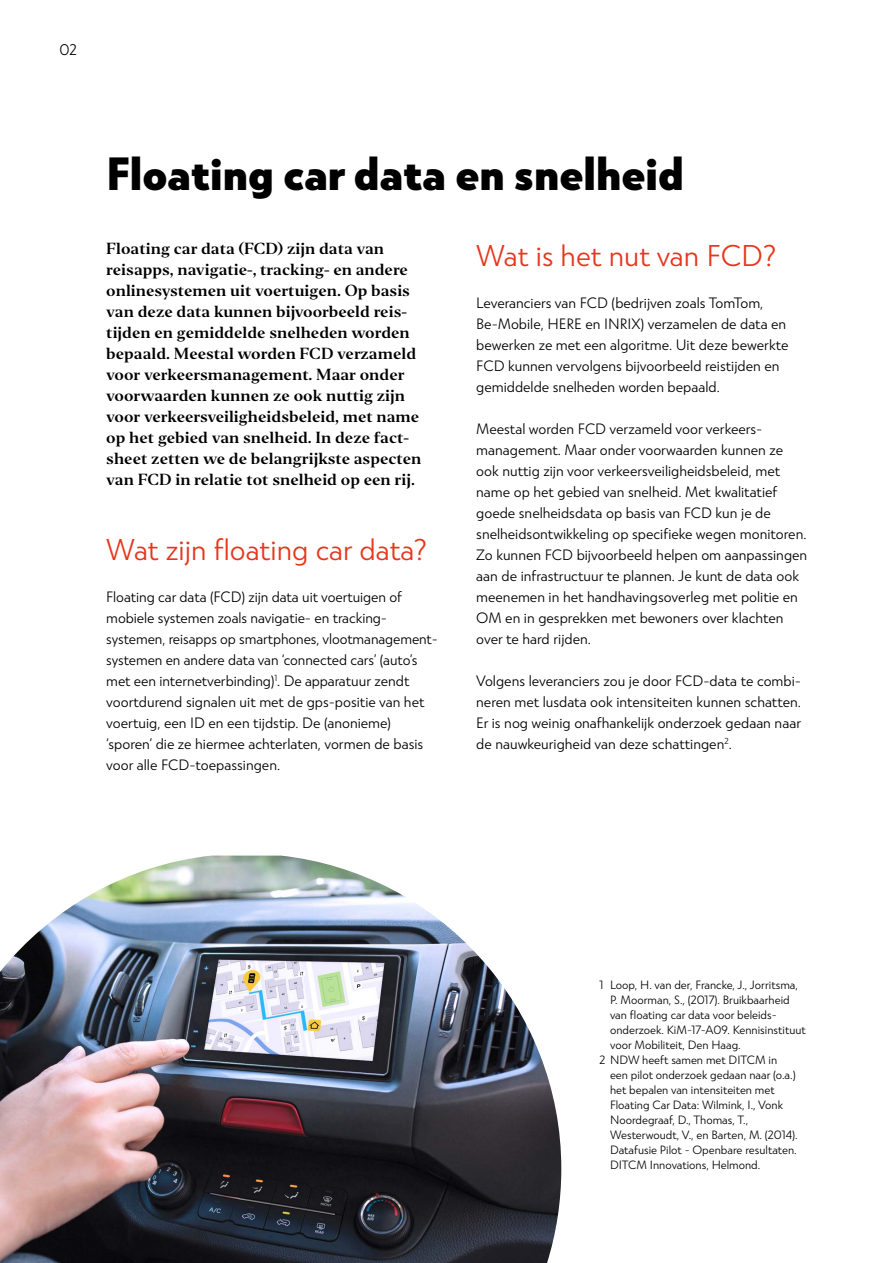
<style>
.page{position:relative;width:893px;height:1263px;background:#fff}
.page>*{position:absolute;margin:0;border:0;box-sizing:border-box;transform-origin:0 0}
.KOP_1{font:900 46.5px "Atlan";color:#000}
.KOP_1-2{font:300 30px "Atlan";color:#e6361c}
.header_paginacijfe{font:300 15.45px "Atlan";color:#000}
.BROOD{font:300 15px/21px "Atlan";color:#000}
.INTRO{font:700 15px/21px "Editor";color:#000}
.Voetnoot{font:300 12px/15px "Atlan";color:#000}
</style>
<div class="page">
<img style="left:0;top:855px;width:561px;height:408px">
<p class="header_paginacijfe" style="left:60px;top:41px;width:19px">02</p>
<p class="KOP_1" style="left:106px;top:146px;width:579px">Floating car data en snelheid</p>
<p class="INTRO" style="left:106px;top:238px;width:317px">Floating car data (FCD) zijn data van reisapps, navigatie-, tracking- en andere onlinesystemen uit voertuigen. Op basis van deze data kunnen bijvoorbeeld reis&shy;tijden en gemiddelde snelheden worden bepaald. Meestal worden FCD verzameld voor verkeersmanagement. Maar onder voorwaarden kunnen ze ook nuttig zijn voor verkeersveiligheidsbeleid, met name op het gebied van snelheid. In deze fact&shy;sheet zetten we de belangrijkste aspecten van FCD in relatie tot snelheid op een rij.</p>
<p class="KOP_1-2" style="left:106px;top:534px;width:322px">Wat zijn floating car data?</p>
<p class="BROOD" style="left:106px;top:587px;width:331px">Floating car data (FCD) zijn data uit voertuigen of mobiele systemen zoals navigatie- en tracking&shy;systemen, reisapps op smartphones, vlootmanagement&shy;systemen en andere data van ‘connected cars’ (auto’s met een internetverbinding)<sup>1</sup>. De apparatuur zendt voortdurend signalen uit met de gps-positie van het voertuig, een ID en een tijdstip. De (anonieme) ‘sporen’ die ze hiermee achterlaten, vormen de basis voor alle FCD-toepassingen.</p>
<p class="KOP_1-2" style="left:476px;top:240px;width:302px">Wat is het nut van FCD?</p>
<p class="BROOD" style="left:476px;top:293px;width:314px">Leveranciers van FCD (bedrijven zoals TomTom, Be-Mobile, HERE en INRIX) verzamelen de data en bewerken ze met een algoritme. Uit deze bewerkte FCD kunnen vervolgens bijvoorbeeld reistijden en gemiddelde snelheden worden bepaald.</p>
<p class="BROOD" style="left:476px;top:419px;width:333px">Meestal worden FCD verzameld voor verkeers&shy;management. Maar onder voorwaarden kunnen ze ook nuttig zijn voor verkeersveiligheidsbeleid, met name op het gebied van snelheid. Met kwalitatief goede snelheidsdata op basis van FCD kun je de snelheidsontwikkeling op specifieke wegen monitoren.<br>Zo kunnen FCD bijvoorbeeld helpen om aanpassingen aan de infrastructuur te plannen. Je kunt de data ook meenemen in het handhavingsoverleg met politie en OM en in gesprekken met bewoners over klachten over te hard rijden.</p>
<p class="BROOD" style="left:476px;top:671px;width:326px;text-align:justify">Volgens leveranciers zou je door FCD-data te combi&shy;neren met lusdata ook intensiteiten kunnen schatten.<br>Er is nog weinig onafhankelijk onderzoek gedaan naar de nauwkeurigheid van deze schattingen<sup>2</sup>.</p>
<p class="Voetnoot" style="left:610px;top:978px;width:197px;text-indent:-10px">1 Loop, H. van der, Francke, J., Jorritsma, P. Moorman, S., (2017). Bruikbaarheid van floating car data voor beleids&shy;onderzoek. KiM-17-A09. Kennisinstituut voor Mobiliteit, Den Haag.</p>
<p class="Voetnoot" style="left:610px;top:1053px;width:189px;text-indent:-10px">2 NDW heeft samen met DITCM in een pilot onderzoek gedaan naar (o.a.) het bepalen van intensiteiten met Floating Car Data: Wilmink, I., Vonk Noordegraaf, D., Thomas, T., Westerwoudt, V., en Barten, M. (2014).<br>Datafusie Pilot - Openbare resultaten.<br>DITCM Innovations, Helmond.</p>
</div>
